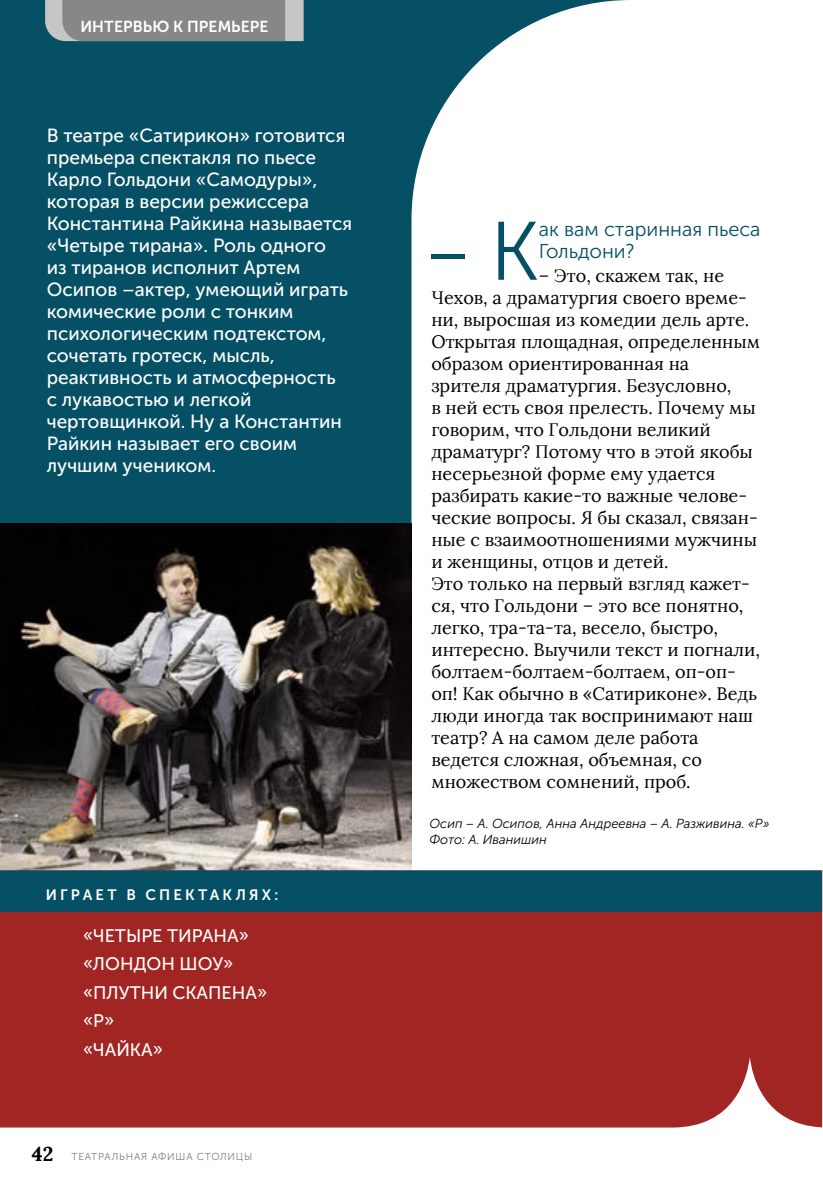
<style>
.page{position:relative;width:823px;height:1191px;background:#fff}
.page>*{position:absolute;margin:0;border:0;box-sizing:border-box;transform-origin:0 0}
.t1{font:82.6px "Museo Sans Cyrl 300";color:#065066;scale:.8 1}
.t2{font:20px/22px "Museo Sans Cyrl 300";color:#065066}
.t3{font:19px/22px "Museo Sans Cyrl 500";color:#fff}
.t4{font:18px/22px "Lora";color:#000}
.t5{font:18px/28.4px "Museo Sans Cyrl 500";color:#fff}
.t6{font:15.8px "Museo Sans Cyrl 700";letter-spacing:.005em;color:#fff}
.t7{font:15px "Museo Sans Cyrl 700";letter-spacing:.215em;color:#fff}
.t8{font:italic 13px/16px "Museo Sans Cyrl 300";color:#000}
.t9{font:10px "Museo Sans Cyrl 300";letter-spacing:.08em;color:#7c7b7b}
.s1{font-family:"Lora";font-weight:700;font-size:20px;color:#000}
</style>
<div class="page">
<div style="left:0;top:0;width:720px;height:737px;background:#065066"></div>
<div style="left:411px;top:0;width:411px;height:1128px;background:#fff"></div>
<img style="left:0;top:524px;width:411px;height:346px">
<div style="left:0;top:911px;width:821px;height:216px;background:#a12523"></div>
<div style="left:0;top:870px;width:821px;height:41px;background:#065066"></div>
<svg style="left:45px;top:0;width:258px;height:41px;background:#8e8f8f"></svg>
<p class="t6" style="left:80px;top:18px;width:189px">ИНТЕРВЬЮ К ПРЕМЬЕРЕ</p>
<p class="t3" style="left:47px;top:125px;width:307px">В театре «Сатирикон» готовится премьера спектакля по пьесе<br>Карло Гольдони «Самодуры», которая в версии режиссера<br>Константина Райкина называется «Четыре тирана». Роль одного<br>из тиранов исполнит Артем<br>Осипов –актер, умеющий играть комические роли с тонким психологическим подтекстом, сочетать гротеск, мысль, реактивность и атмосферность<br>с лукавостью и легкой чертовщинкой. Ну а Константин<br>Райкин называет его своим лучшим учеником.</p>
<p class="t7" style="left:46px;top:886px;width:234px">ИГРАЕТ В СПЕКТАКЛЯХ:</p>
<p class="t5" style="left:83px;top:921px;width:185px">«ЧЕТЫРЕ ТИРАНА» «ЛОНДОН ШОУ» «ПЛУТНИ СКАПЕНА» «Р»<br>«ЧАЙКА»</p>
<p class="t9" style="left:32px;top:1150px;width:222px"><span class="s1">42</span> ТЕАТРАЛЬНАЯ АФИША СТОЛИЦЫ</p>
<h1 class="t1" style="left:426px;top:207px;width:142px">– К</h1>
<p class="t2" style="left:538px;top:218px;width:223px">ак вам старинная пьеса<br>Гольдони?</p>
<p class="t4" style="left:431px;top:264px;width:330px;text-indent:107px">– Это, скажем так, не<br>Чехов, а драматургия своего време&shy;ни, выросшая из комедии дель арте.<br>Открытая площадная, определенным образом ориентированная на зрителя драматургия. Безусловно,<br>в ней есть своя прелесть. Почему мы говорим, что Гольдони великий драматург? Потому что в этой якобы несерьезной форме ему удается разбирать какие-то важные челове&shy;ческие вопросы. Я бы сказал, связан&shy;ные с взаимоотношениями мужчины и женщины, отцов и детей.<br>Это только на первый взгляд кажет&shy;ся, что Гольдони – это все понятно, легко, тра-та-та, весело, быстро, интересно. Выучили текст и погнали, болтаем-болтаем-болтаем, оп-оп&shy;оп! Как обычно в «Сатириконе». Ведь люди иногда так воспринимают наш театр? А на самом деле работа ведется сложная, объемная, со множеством сомнений, проб.</p>
<p class="t8" style="left:429px;top:815px;width:341px">Осип – А. Осипов, Анна Андреевна – А. Разживина. «Р»<br>Фото: А. Иванишин</p>
</div>
